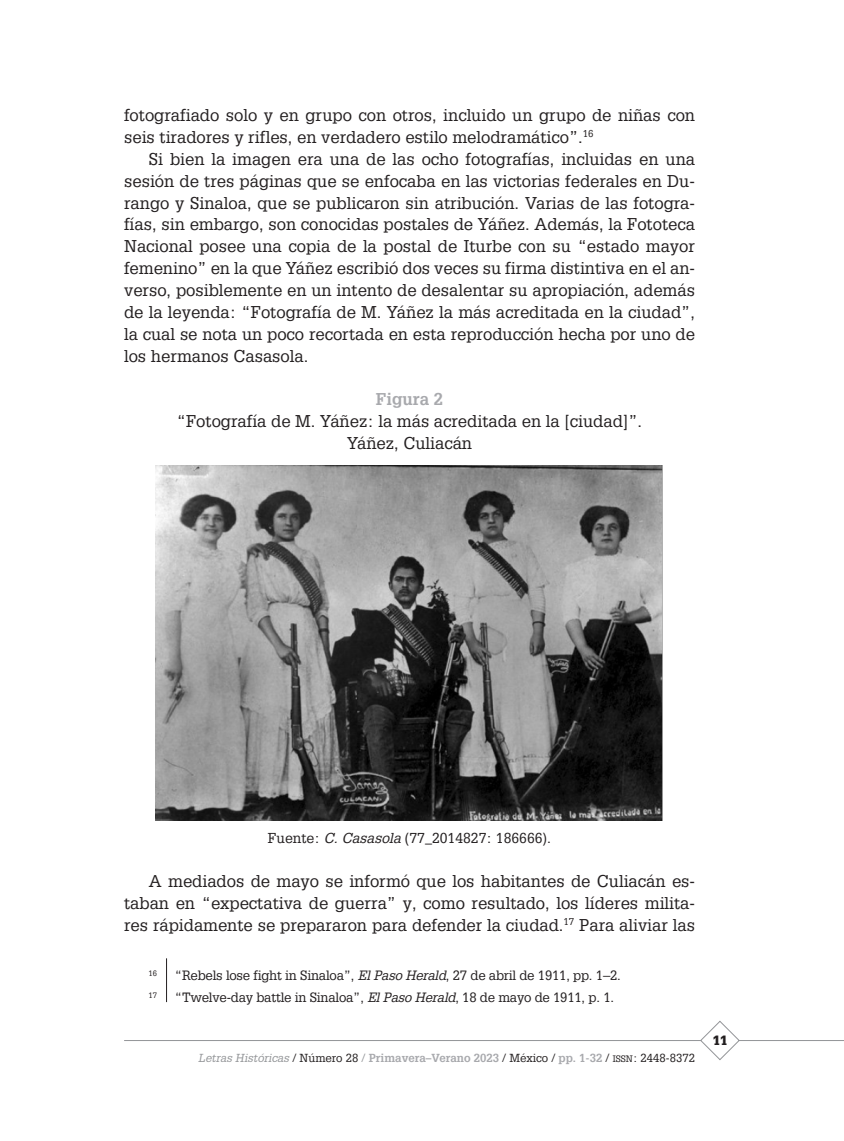
<style>
.page{position:relative;width:844px;height:1141px;background:#fff}
.page>*{position:absolute;margin:0;border:0;box-sizing:border-box;transform-origin:0 0}
._04_Texto_corriente{font:16.62px/21.9px "Glypha LT Pro";color:#231f20;text-align:justify}
._06_Intertítulo_1{font:700 16.62px "Glypha LT Pro";color:#a8a9ad}
._04_Texto_corriente-2{font:14px "Glypha LT Pro";color:#231f20}
._08_Notas_al_pie{font:13.12px "Glypha LT Pro";letter-spacing:-.015em;color:#231f20}
.t1{font:900 13.12px "Glypha LT Pro";color:#231f20}
.t2{font:11.38px "Glypha LT Pro";color:#231f20}
._08_Notas_al_pie-2{font:7.7px "Glypha LT Pro";color:#231f20}
.s1{font-style:italic}
.s2{font-family:"Glyph";font-style:italic;color:#939598}
.s3{color:#939598}
.s4{font-weight:700;color:#a8a9ad}
.s5{font-family:"Glypha LT Pro Roman SC800";font-size:9.1px}
</style>
<div class="page">
<hr style="left:124px;top:1040px;width:719px;height:1px;background:#939598">
<svg style="left:700px;top:1020px;width:39px;height:40px"></svg>
<img style="left:155px;top:466px;width:508px;height:354px">
<hr style="left:166px;top:958px;width:1px;height:44px;background:#231f20">
<p class="_04_Texto_corriente" style="left:124px;top:104px;width:572px">fotografiado solo y en grupo con otros, incluido un grupo de niñas con seis tiradores y rifles, en verdadero estilo melodramático”.<sup>16</sup></p>
<p class="_04_Texto_corriente" style="left:124px;top:148px;width:572px;text-indent:25px">Si bien la imagen era una de las ocho fotografías, incluidas en una sesión de tres páginas que se enfocaba en las victorias federales en Du&shy;rango y Sinaloa, que se publicaron sin atribución. Varias de las fotogra&shy;fías, sin embargo, son conocidas postales de Yáñez. Además, la Fototeca Nacional posee una copia de la postal de Iturbe con su “estado mayor femenino” en la que Yáñez escribió dos veces su firma distintiva en el an&shy;verso, posiblemente en un intento de desalentar su apropiación, además de la leyenda: “Fotografía de M. Yáñez la más acreditada en la ciudad”, la cual se nota un poco recortada en esta reproducción hecha por uno de los hermanos Casasola.</p>
<p class="_06_Intertítulo_1" style="left:376px;top:389px;width:69px">Figura 2</p>
<p class="_04_Texto_corriente" style="left:177px;top:410px;width:467px;text-align:center">“Fotografía de M. Yáñez: la más acreditada en la [ciudad]”.<br>Yáñez, Culiacán</p>
<p class="_04_Texto_corriente-2" style="left:268px;top:830px;width:284px">Fuente: <span class="s1">C. Casasola</span> (77_2014827: 186666).</p>
<p class="_04_Texto_corriente" style="left:124px;top:870px;width:572px;text-indent:25px">A mediados de mayo se informó que los habitantes de Culiacán es&shy;taban en “expectativa de guerra” y, como resultado, los líderes milita&shy;res rápidamente se prepararon para defender la ciudad.<sup>17</sup> Para aliviar las</p>
<p class="_08_Notas_al_pie-2" style="left:149px;top:968px;width:10px">16</p>
<p class="_08_Notas_al_pie" style="left:175px;top:968px;width:447px">“Rebels lose fight in Sinaloa”, <span class="s1">El Paso Herald</span>, 27 de abril de 1911, pp. 1–2.</p>
<p class="_08_Notas_al_pie-2" style="left:149px;top:990px;width:10px">17</p>
<p class="_08_Notas_al_pie" style="left:175px;top:989px;width:440px">“Twelve-day battle in Sinaloa”, <span class="s1">El Paso Herald</span>, 18 de mayo de 1911, p. 1.</p>
<p class="t2" style="left:198px;top:1051px;width:498px"><span class="s2">Letras Históricas</span> / Número 28 <span class="s3">/</span> <span class="s4">Primavera–Verano 2023</span> / México / <span class="s4">pp. 1-32</span> / <span class="s5">ISSN</span>: 2448-8372</p>
<p class="t1" style="left:712px;top:1032px;width:16px">11</p>
</div>
